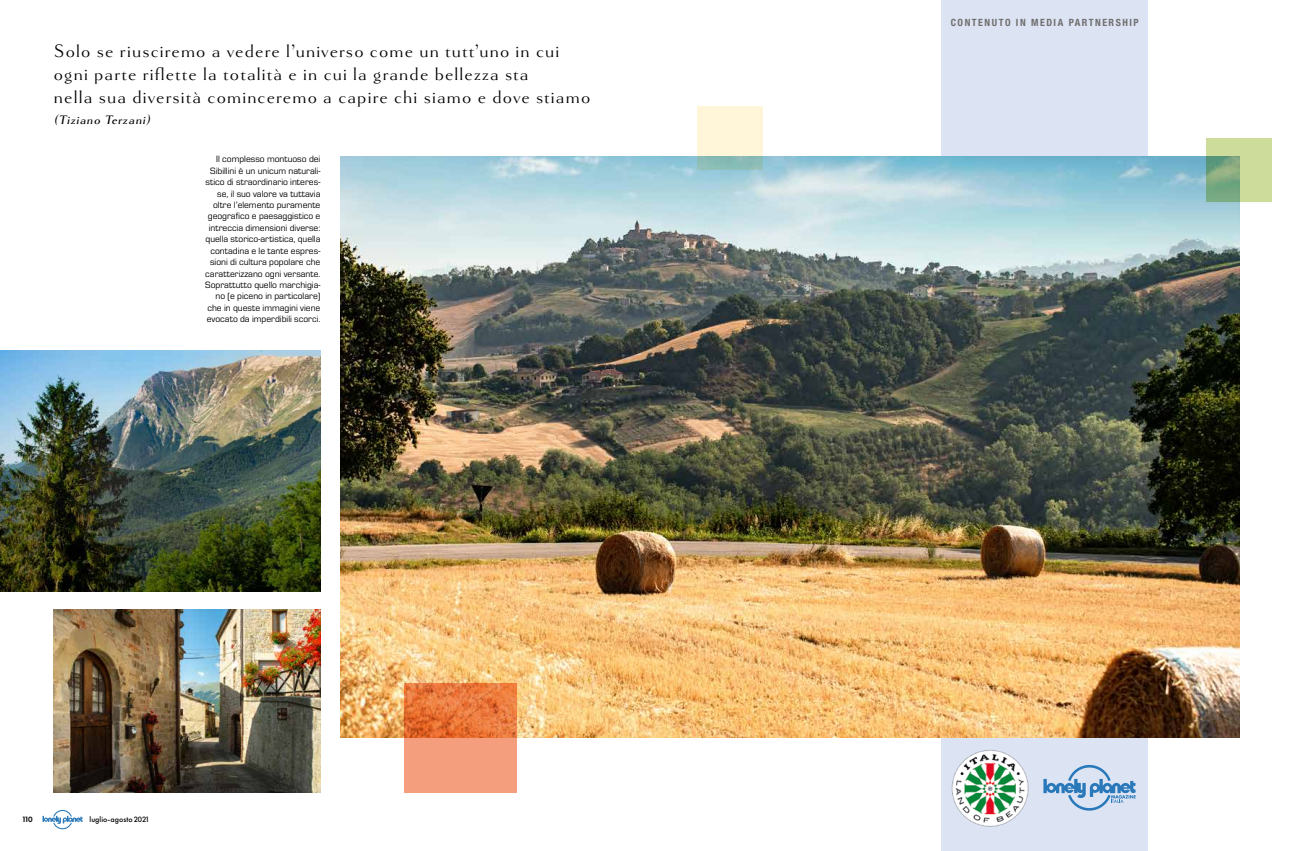
<style>
.page{position:relative;width:1293px;height:851px;background:#fff}
.page>*{position:absolute;margin:0;border:0;box-sizing:border-box;transform-origin:0 0}
.t1{font:19px/22.8px "Goldenbook";letter-spacing:.06em;color:#000}
.t2{font:italic 700 13px "Goldenbook";color:#000}
.t3{font:700 condensed 10px "Helvetica Neue LT Std";letter-spacing:.15em;color:#706f6f}
.t4{font:9.5px/11.4px "Eurostile";color:#000;text-align:right}
.t5{font:500 8px "Futura PT";letter-spacing:.005em;color:#000}
.t6{font:600 8px "Futura PT";color:#000}
</style>
<div class="page">
<svg style="left:43px;top:809px;width:40px;height:20px"></svg>
<div style="left:941px;top:0;width:207px;height:850px;background:#dce3f3"></div>
<svg style="left:1043px;top:764px;width:92px;height:46px"></svg>
<img style="left:951px;top:750px;width:77px;height:76px">
<img style="left:340px;top:156px;width:899px;height:581px">
<svg style="left:1206px;top:138px;width:65px;height:64px;background:#adc890"></svg>
<svg style="left:404px;top:682px;width:113px;height:110px;background:#ed895b"></svg>
<img style="left:0;top:350px;width:320px;height:241px">
<img style="left:54px;top:609px;width:266px;height:183px">
<svg style="left:697px;top:106px;width:66px;height:64px;background:#e5e8d0"></svg>
<h1 class="t1" style="left:54px;top:40px;width:538px">Solo se riusciremo a vedere l’universo come un tutt’uno in cui ogni parte riflette la totalità e in cui la grande bellezza sta<br>nella sua diversità cominceremo a capire chi siamo e dove stiamo</h1>
<h2 class="t2" style="left:54px;top:112px;width:100px">(Tiziano Terzani)</h2>
<p class="t4" style="left:205px;top:153px;width:117px">Il complesso montuoso dei<br>Sibillini è un unicum naturali&shy;stico di straordinario interes&shy;se, il suo valore va tuttavia oltre l’elemento puramente geografico e paesaggistico e intreccia dimensioni diverse: quella storico-artistica, quella contadina e le tante espres&shy;sioni di cultura popolare che caratterizzano ogni versante.<br>Soprattutto quello marchigia&shy;no (e piceno in particolare) che in queste immagini viene evocato da imperdibili scorci.</p>
<p class="t6" style="left:23px;top:813px;width:12px">110</p>
<p class="t5" style="left:90px;top:814px;width:60px">luglio-agosto 2021</p>
<p class="t3" style="left:950px;top:16px;width:189px">CONTENUTO IN MEDIA PARTNERSHIP</p>
</div>
